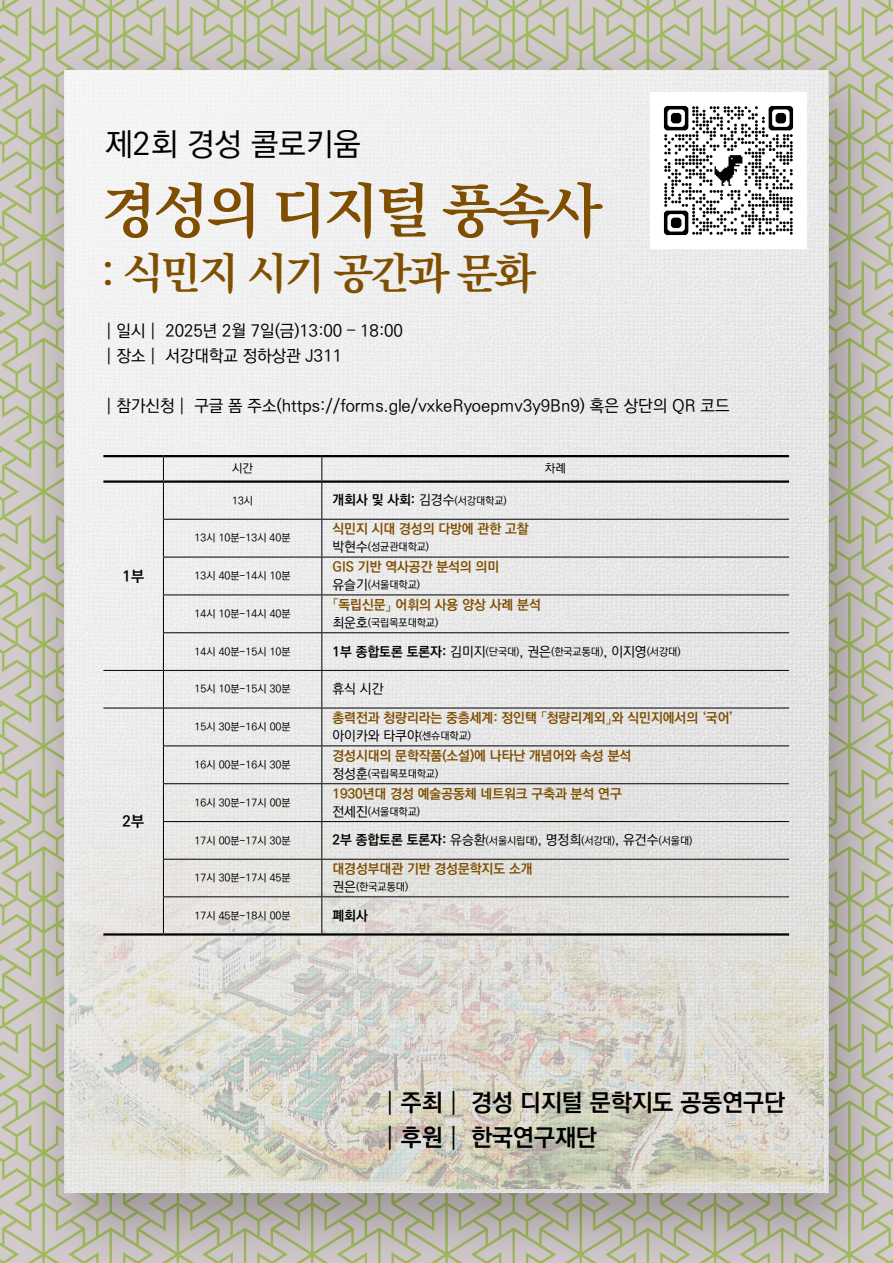
<style>
.page{position:relative;width:893px;height:1263px;background:#fff}
.page>*{position:absolute;margin:0;border:0;box-sizing:border-box;transform-origin:0 0}
.t1{font:700 59.18px "Ko Pub World Batang";letter-spacing:-.06em;color:#7f4e00}
.t2{font:700 43.05px "Ko Pub World Batang";letter-spacing:-.06em;color:#7f4e00}
.t3{font:500 31.5px "Ko Pub World Dotum";color:#000}
.t4{font:700 24px/34.8px "Ko Pub World Dotum";color:#000}
.t5{font:500 16.65px/24.8px "Ko Pub World Dotum";color:#000}
.t6{font:700 15px "Ko Pub World Dotum";color:#000}
.t7{font:700 13.5px/17.7px "Ko Pub World Dotum";color:#7f4e00}
.t8{font:700 13.5px "Ko Pub World Dotum";color:#000}
.t9{font:500 13.5px "Ko Pub World Dotum";color:#000}
.t10{font:500 12px "Ko Pub World Dotum";color:#000}
.t11{font:500 10.5px "Ko Pub World Dotum";color:#000}
.s1{font-weight:500}
.s2{font-weight:500;font-size:10.5px}
.s3{font-size:13.5px}
.s4{font-weight:700;font-size:13.5px}
.s5{font-weight:500;color:#000}
.s6{font-weight:500;font-size:10.5px;color:#000}
</style>
<div class="page">
<img style="left:0;top:0;width:893px;height:1263px">
<svg style="left:163px;top:457px;width:1px;height:23px"></svg>
<svg style="left:321px;top:457px;width:1px;height:23px"></svg>
<hr style="left:163px;top:483px;width:1px;height:36px;background:#000">
<hr style="left:321px;top:483px;width:1px;height:36px;background:#000">
<hr style="left:163px;top:519px;width:159px;height:1px;background:#000">
<hr style="left:163px;top:520px;width:1px;height:37px;background:#000">
<hr style="left:322px;top:519px;width:467px;height:1px;background:#000">
<hr style="left:321px;top:520px;width:1px;height:37px;background:#000">
<hr style="left:163px;top:557px;width:159px;height:1px;background:#000">
<hr style="left:163px;top:557px;width:1px;height:37px;background:#000">
<hr style="left:322px;top:557px;width:467px;height:1px;background:#000">
<hr style="left:321px;top:557px;width:1px;height:37px;background:#000">
<hr style="left:163px;top:594px;width:159px;height:1px;background:#000">
<hr style="left:163px;top:595px;width:1px;height:37px;background:#000">
<hr style="left:322px;top:594px;width:467px;height:1px;background:#000">
<hr style="left:321px;top:595px;width:1px;height:37px;background:#000">
<hr style="left:163px;top:632px;width:159px;height:1px;background:#000">
<hr style="left:163px;top:633px;width:1px;height:37px;background:#000">
<hr style="left:322px;top:632px;width:467px;height:1px;background:#000">
<hr style="left:321px;top:633px;width:1px;height:37px;background:#000">
<hr style="left:103px;top:670px;width:60px;height:1px;background:#000">
<hr style="left:163px;top:670px;width:159px;height:1px;background:#000">
<hr style="left:163px;top:671px;width:1px;height:37px;background:#000">
<hr style="left:322px;top:670px;width:467px;height:1px;background:#000">
<hr style="left:321px;top:671px;width:1px;height:37px;background:#000">
<hr style="left:103px;top:708px;width:60px;height:1px;background:#000">
<hr style="left:163px;top:708px;width:159px;height:1px;background:#000">
<hr style="left:163px;top:708px;width:1px;height:37px;background:#000">
<hr style="left:322px;top:708px;width:467px;height:1px;background:#000">
<hr style="left:321px;top:708px;width:1px;height:37px;background:#000">
<hr style="left:163px;top:745px;width:159px;height:1px;background:#000">
<hr style="left:163px;top:746px;width:1px;height:37px;background:#000">
<hr style="left:322px;top:745px;width:467px;height:1px;background:#000">
<hr style="left:321px;top:746px;width:1px;height:37px;background:#000">
<hr style="left:163px;top:783px;width:159px;height:1px;background:#000">
<hr style="left:163px;top:784px;width:1px;height:37px;background:#000">
<hr style="left:322px;top:783px;width:467px;height:1px;background:#000">
<hr style="left:321px;top:784px;width:1px;height:37px;background:#000">
<hr style="left:163px;top:821px;width:159px;height:1px;background:#000">
<hr style="left:163px;top:822px;width:1px;height:37px;background:#000">
<hr style="left:322px;top:821px;width:467px;height:1px;background:#000">
<hr style="left:321px;top:822px;width:1px;height:37px;background:#000">
<hr style="left:163px;top:859px;width:159px;height:1px;background:#000">
<hr style="left:163px;top:859px;width:1px;height:37px;background:#000">
<hr style="left:322px;top:859px;width:467px;height:1px;background:#000">
<hr style="left:321px;top:859px;width:1px;height:37px;background:#000">
<hr style="left:163px;top:896px;width:159px;height:1px;background:#000">
<hr style="left:163px;top:897px;width:1px;height:36px;background:#000">
<hr style="left:322px;top:896px;width:467px;height:1px;background:#000">
<hr style="left:321px;top:897px;width:1px;height:36px;background:#000">
<hr style="left:103px;top:455px;width:60px;height:2px;background:#000">
<hr style="left:163px;top:455px;width:159px;height:2px;background:#000">
<hr style="left:322px;top:455px;width:467px;height:2px;background:#000">
<hr style="left:103px;top:933px;width:60px;height:2px;background:#000">
<hr style="left:163px;top:933px;width:159px;height:2px;background:#000">
<hr style="left:322px;top:933px;width:467px;height:2px;background:#000">
<hr style="left:103px;top:480px;width:60px;height:3px;background:#000">
<hr style="left:163px;top:480px;width:159px;height:3px;background:#000">
<hr style="left:322px;top:480px;width:467px;height:3px;background:#000">
<img style="left:651px;top:92px;width:155px;height:156px">
<h3 class="t3" style="left:105px;top:123px;width:257px">제2회 경성 콜로키움</h3>
<h1 class="t1" style="left:102px;top:167px;width:501px">경성의 디지털 풍속사</h1>
<h2 class="t2" style="left:102px;top:242px;width:435px">: 식민지 시기 공간과 문화</h2>
<h3 class="t5" style="left:102px;top:319px;width:303px">┃일시┃ 2025년 2월 7일(금)13:00 – 18:00 ┃장소┃ 서강대학교 정하상관 J311</h3>
<h3 class="t5" style="left:102px;top:394px;width:630px">┃참가신청┃ 구글 폼 주소(https://forms.gle/vxkeRyoepmv3y9Bn9) 혹은 상단의 QR 코드</h3>
<p class="t10" style="left:232px;top:460px;width:22px">시간</p>
<p class="t10" style="left:545px;top:460px;width:22px">차례</p>
<h3 class="t6" style="left:123px;top:565px;width:23px">1부</h3>
<h3 class="t6" style="left:123px;top:810px;width:23px">2부</h3>
<p class="t11" style="left:232px;top:493px;width:22px">13시</p>
<p class="t8" style="left:332px;top:491px;width:176px">개회사 및 사회: <span class="s1">김경수</span><span class="s2">(서강대학교)</span></p>
<p class="t11" style="left:195px;top:531px;width:97px">13시 10분-13시 40분</p>
<p class="t7" style="left:332px;top:521px;width:198px">식민지 시대 경성의 다방에 관한 고찰</p>
<p class="t11" style="left:332px;top:539px;width:98px"><span class="s3">박현수</span>(성균관대학교)</p>
<p class="t11" style="left:195px;top:568px;width:97px">13시 40분-14시 10분</p>
<p class="t11" style="left:195px;top:606px;width:97px">14시 10분-14시 40분</p>
<p class="t7" style="left:332px;top:559px;width:168px">GIS 기반 역사공간 분석의 의미</p>
<p class="t11" style="left:332px;top:577px;width:89px"><span class="s3">유슬기</span>(서울대학교)</p>
<p class="t7" style="left:332px;top:597px;width:210px">「독립신문」 어휘의 사용 양상 사례 분석</p>
<p class="t11" style="left:332px;top:615px;width:107px"><span class="s3">최운호</span>(국립목포대학교)</p>
<p class="t11" style="left:195px;top:644px;width:97px">14시 40분-15시 10분</p>
<p class="t11" style="left:332px;top:644px;width:350px"><span class="s4">1부 종합토론 토론자:</span> <span class="s3">김미지</span>(단국대)<span class="s3">, 권은</span>(한국교통대)<span class="s3">, 이지영</span>(서강대)</p>
<p class="t11" style="left:195px;top:682px;width:97px">15시 10분-15시 30분</p>
<p class="t9" style="left:332px;top:680px;width:53px">휴식 시간</p>
<p class="t11" style="left:195px;top:719px;width:97px">15시 30분-16시 00분</p>
<p class="t7" style="left:332px;top:710px;width:402px">총력전과 청량리라는 중층세계: 정인택 「청량리계외」와 식민지에서의 ‘국어’ <span class="s5">아이카와 타쿠야</span><span class="s6">(센슈대학교)</span></p>
<p class="t11" style="left:195px;top:757px;width:97px">16시 00분-16시 30분</p>
<p class="t7" style="left:332px;top:747px;width:300px">경성시대의 문학작품(소설)에 나타난 개념어와 속성 분석</p>
<p class="t11" style="left:332px;top:766px;width:107px"><span class="s3">정성훈</span>(국립목포대학교)</p>
<p class="t11" style="left:195px;top:795px;width:97px">16시 30분-17시 00분</p>
<p class="t7" style="left:332px;top:785px;width:291px">1930년대 경성 예술공동체 네트워크 구축과 분석 연구</p>
<p class="t11" style="left:332px;top:804px;width:89px"><span class="s3">전세진</span>(서울대학교)</p>
<p class="t11" style="left:195px;top:833px;width:97px">17시 00분-17시 30분</p>
<p class="t11" style="left:332px;top:833px;width:361px"><span class="s4">2부 종합토론 토론자:</span> <span class="s3">유승환</span>(서울시립대)<span class="s3">, 명정희</span>(서강대)<span class="s3">, 유건수</span>(서울대)</p>
<p class="t11" style="left:195px;top:870px;width:97px">17시 30분-17시 45분</p>
<p class="t7" style="left:332px;top:861px;width:202px">대경성부대관 기반 경성문학지도 소개</p>
<p class="t11" style="left:332px;top:879px;width:77px"><span class="s3">권은</span>(한국교통대)</p>
<p class="t11" style="left:195px;top:908px;width:97px">17시 45분-18시 00분</p>
<p class="t8" style="left:332px;top:906px;width:37px">폐회사</p>
<h3 class="t4" style="left:379px;top:1086px;width:407px"><span class="s1">┃</span>주최<span class="s1">┃</span> 경성 디지털 문학지도 공동연구단 <span class="s1">┃</span>후원<span class="s1">┃</span> 한국연구재단</h3>
</div>
